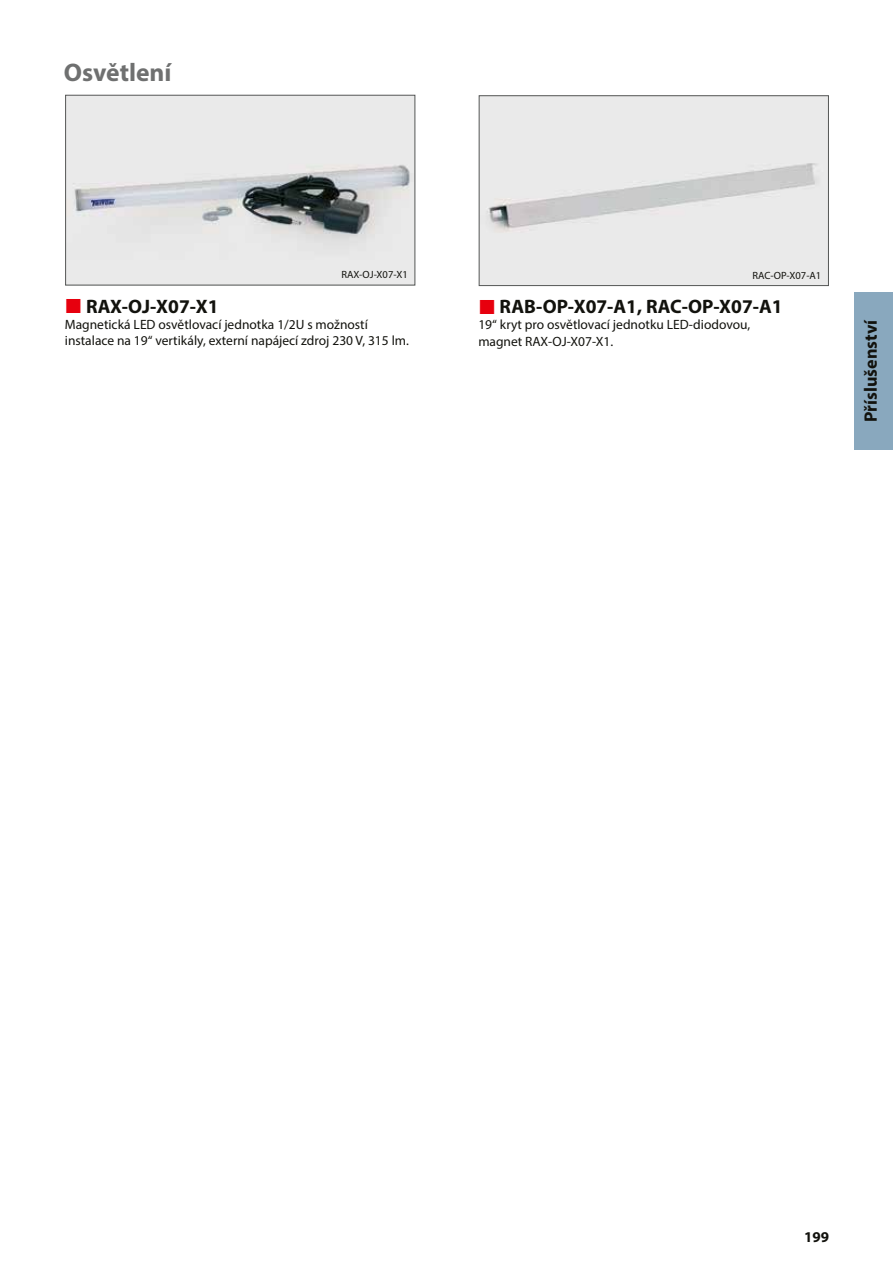
<style>
.page{position:relative;width:893px;height:1263px;background:#fff}
.page>*{position:absolute;margin:0;border:0;box-sizing:border-box;transform-origin:0 0}
.t1{font:700 25.5px "Myriad Pro";color:#6f7070}
.t2{font:700 19.5px "Myriad Pro";color:#12120d}
.t3{font:700 18px "Myriad Pro";color:#12120d}
.t4{font:700 15px "Myriad Pro";color:#12120d}
.t5{font:13.5px/16.2px "Myriad Pro";color:#12120d}
.t6{font:10.5px "Myriad Pro";color:#12120d}
</style>
<div class="page">
<img style="left:67px;top:97px;width:346px;height:186px">
<div style="left:65px;top:95px;width:350px;height:190px;border:1px solid #555756"></div>
<img style="left:481px;top:98px;width:346px;height:186px">
<div style="left:479px;top:96px;width:350px;height:190px;border:1px solid #555756"></div>
<div style="left:855px;top:292px;width:38px;height:158px;background:#89a8be"></div>
<h1 class="t1" style="left:64px;top:55px;width:109px">Osvětlení</h1>
<p class="t6" style="left:341px;top:268px;width:68px">RAX-OJ-X07-X1</p>
<p class="t6" style="left:752px;top:269px;width:70px">RAC-OP-X07-A1</p>
<h2 class="t2" style="left:86px;top:293px;width:134px">RAX-OJ-X07-X1</h2>
<p class="t5" style="left:65px;top:316px;width:346px">Magnetická LED osvětlovací jednotka 1/2U s možností instalace na 19“ vertikály, externí napájecí zdroj 230 V, 315 lm.</p>
<h2 class="t2" style="left:500px;top:294px;width:285px">RAB-OP-X07-A1, RAC-OP-X07-A1</h2>
<p class="t5" style="left:478px;top:317px;width:273px">19“ kryt pro osvětlovací jednotku LED-diodovou, magnet RAX-OJ-X07-X1.</p>
<h3 class="t3" style="left:859px;top:422px;width:104px;rotate:-90deg">Příslušenství</h3>
<p class="t4" style="left:804px;top:1227px;width:26px">199</p>
</div>
